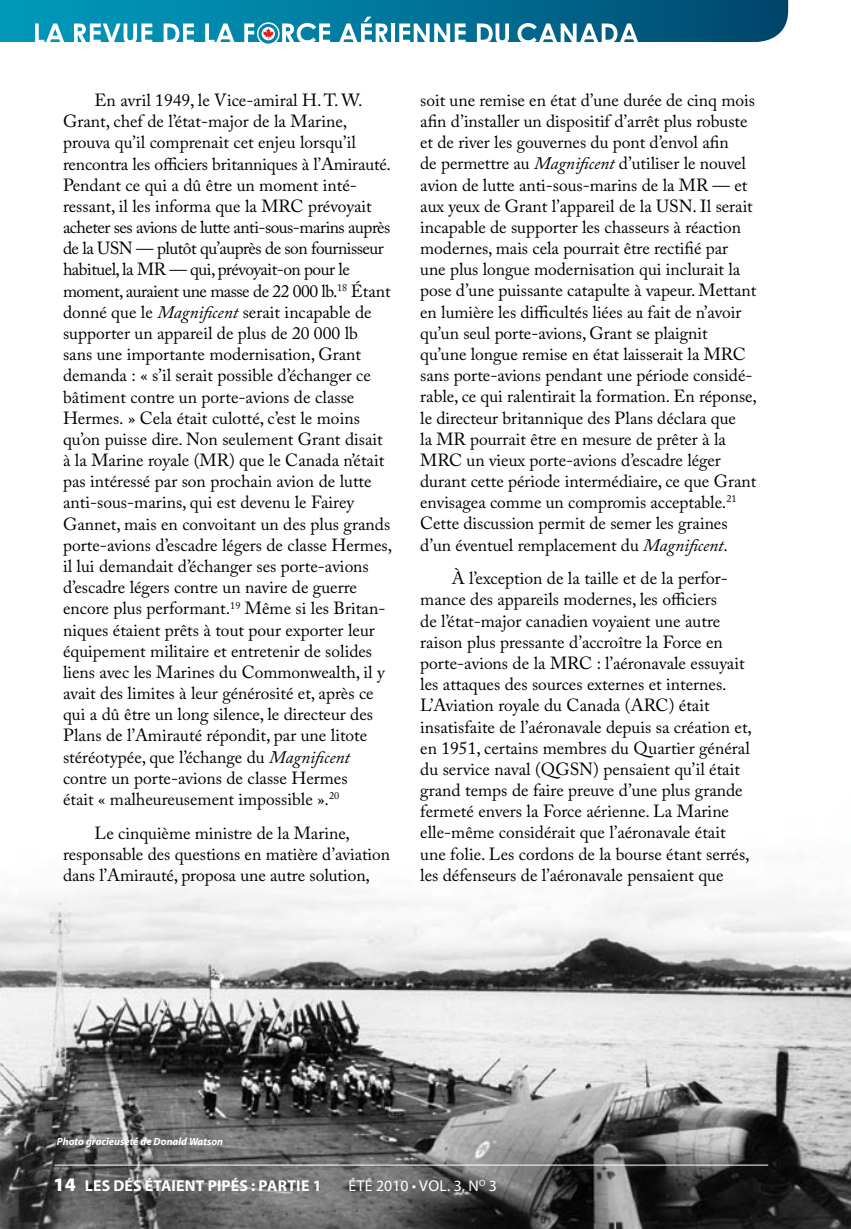
<style>
.page{position:relative;width:851px;height:1229px;background:#fff}
.page>*{position:absolute;margin:0;border:0;box-sizing:border-box;transform-origin:0 0}
.t1{font:17.5px/21.2px "Adobe Caslon Pro";color:#000}
.t2{font:700 15.75px "Myriad Pro";letter-spacing:.01em;color:#fff}
.t3{font:15.75px "Myriad Pro";letter-spacing:.02em;color:#fff}
.t4{font:italic 700 10.5px "Myriad Pro";color:#fff}
.s1{font-style:italic}
.s2{font-weight:900;font-size:19.25px}
</style>
<div class="page">
<img style="left:0;top:887px;width:850px;height:341px">
<hr style="left:54px;top:1164px;width:714px;height:1px;background:#fff">
<svg style="left:0;top:0;width:788px;height:44px"></svg>
<p class="t1" style="left:63px;top:89px;width:330px;text-indent:32px">En avril 1949, le Vice-amiral H. T. W.<br>Grant, chef de l’état-major de la Marine, prouva qu’il comprenait cet enjeu lorsqu’il rencontra les officiers britanniques à l’Amirauté.<br>Pendant ce qui a dû être un moment inté&shy;ressant, il les informa que la MRC prévoyait acheter ses avions de lutte anti-sous-marins auprès de la USN — plutôt qu’auprès de son fournisseur habituel, la MR — qui, prévoyait-on pour le moment, auraient une masse de 22 000 lb.<sup>18</sup> Étant donné que le <span class="s1">Magnificent</span> serait incapable de supporter un appareil de plus de 20 000 lb<br>sans une importante modernisation, Grant demanda : « s’il serait possible d’échanger ce bâtiment contre un porte-avions de classe Hermes. » Cela était culotté, c’est le moins qu’on puisse dire. Non seulement Grant disait à la Marine royale (MR) que le Canada n’était pas intéressé par son prochain avion de lutte anti-sous-marins, qui est devenu le Fairey Gannet, mais en convoitant un des plus grands porte‑avions d’escadre légers de classe Hermes, il lui demandait d’échanger ses porte-avions d’escadre légers contre un navire de guerre encore plus performant.<sup>19</sup> Même si les Britan&shy;niques étaient prêts à tout pour exporter leur équipement militaire et entretenir de solides liens avec les Marines du Commonwealth, il y avait des limites à leur générosité et, après ce qui a dû être un long silence, le directeur des Plans de l’Amirauté répondit, par une litote stéréotypée, que l’échange du <span class="s1">Magnificent </span>contre un porte-avions de classe Hermes<br>était « malheureusement impossible ».<sup>20</sup></p>
<p class="t1" style="left:63px;top:822px;width:328px;text-indent:32px">Le cinquième ministre de la Marine, responsable des questions en matière d’aviation dans l’Amirauté, proposa une autre solution,</p>
<p class="t1" style="left:420px;top:89px;width:338px">soit une remise en état d’une durée de cinq mois afin d’installer un dispositif d’arrêt plus robuste et de river les gouvernes du pont d’envol afin<br>de permettre au <span class="s1">Magnificent</span> d’utiliser le nouvel avion de lutte anti-sous-marins de la MR — et aux yeux de Grant l’appareil de la USN. Il serait incapable de supporter les chasseurs à réaction modernes, mais cela pourrait être rectifié par une plus longue modernisation qui inclurait la pose d’une puissante catapulte à vapeur. Mettant en lumière les difficultés liées au fait de n’avoir qu’un seul porte-avions, Grant se plaignit qu’une longue remise en état laisserait la MRC sans porte-avions pendant une période considé&shy;rable, ce qui ralentirait la formation. En réponse, le directeur britannique des Plans déclara que<br>la MR pourrait être en mesure de prêter à la MRC un vieux porte‑avions d’escadre léger durant cette période intermédiaire, ce que Grant envisagea comme un compromis acceptable.<sup>21<br></sup>Cette discussion permit de semer les graines d’un éventuel remplacement du <span class="s1">Magnificent</span>.</p>
<p class="t1" style="left:420px;top:567px;width:333px;text-indent:32px">À l’exception de la taille et de la perfor&shy;mance des appareils modernes, les officiers<br>de l’état‑major canadien voyaient une autre raison plus pressante d’accroître la Force en porte-avions de la MRC : l’aéronavale essuyait les attaques des sources externes et internes.<br>L’Aviation royale du Canada (ARC) était insatisfaite de l’aéronavale depuis sa création et, en 1951, certains membres du Quartier général du service naval (QGSN) pensaient qu’il était grand temps de faire preuve d’une plus grande fermeté envers la Force aérienne. La Marine elle-même considérait que l’aéronavale était une folie. Les cordons de la bourse étant serrés, les défenseurs de l’aéronavale pensaient que</p>
<p class="t4" style="left:57px;top:1134px;width:168px">Photo gracieuseté de Donald Watson</p>
<p class="t2" style="left:54px;top:1175px;width:269px"><span class="s2">14</span> LES DÉS ÉTAIENT PIPÉS : PARTIE 1</p>
<p class="t3" style="left:348px;top:1175px;width:150px">été 2010 • Vol. 3, N<sup>o</sup> 3</p>
</div>
